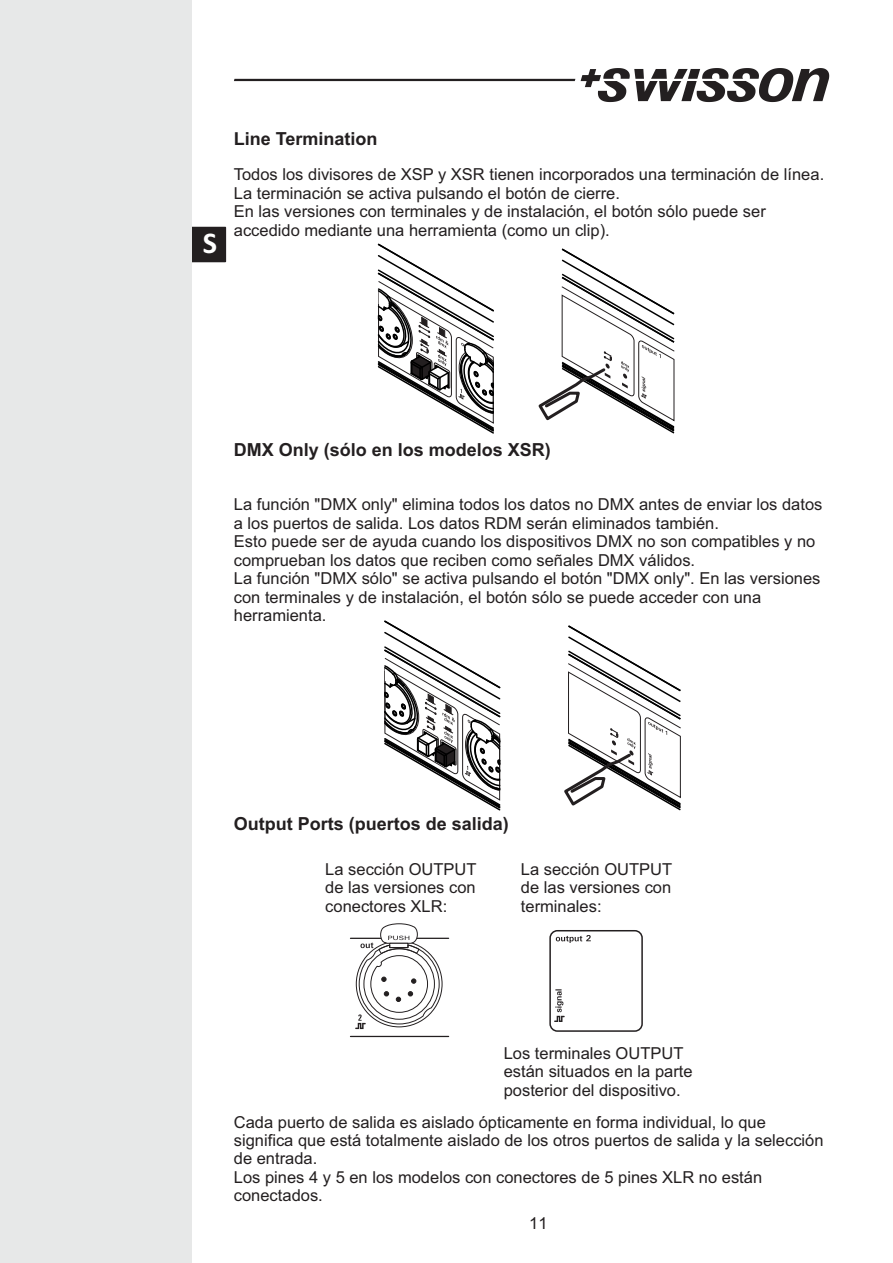
<style>
.page{position:relative;width:893px;height:1263px;background:#fff}
.page>*{position:absolute;margin:0;border:0;box-sizing:border-box;transform-origin:0 0}
.t1{font:700 30.3px "Calibri";color:#fff}
.t2{font:700 18px "Arial";color:#231f20}
.t3{font:16.5px/18.5px "Arial";color:#231f20}
</style>
<div class="page">
<svg style="left:191px;top:226px;width:36px;height:37px"></svg>
<svg style="left:581px;top:68px;width:248px;height:34px"></svg>
<svg style="left:234px;top:79px;width:341px;height:2px"></svg>
<svg style="left:384px;top:620px;width:117px;height:191px"></svg>
<svg style="left:564px;top:625px;width:117px;height:186px"></svg>
<div style="left:549px;top:930px;width:94px;height:102px;border:2px solid #231f20;border-radius:7px"></div>
<svg style="left:556px;top:935px;width:35px;height:8px"></svg>
<svg style="left:554px;top:989px;width:11px;height:33px"></svg>
<hr style="left:350px;top:938px;width:99px;height:1px;background:#231f20">
<svg style="left:355px;top:923px;width:85px;height:106px"></svg>
<hr style="left:350px;top:1036px;width:99px;height:1px;background:#231f20">
<svg style="left:377px;top:243px;width:117px;height:191px"></svg>
<svg style="left:538px;top:248px;width:137px;height:186px"></svg>
<div style="left:0;top:0;width:191px;height:1263px;background:#e7e8e8"></div>
<h1 class="t1" style="left:203px;top:231px;width:16px">S</h1>
<p class="t2" style="left:234px;top:132px;width:145px">Line Termination</p>
<p class="t3" style="left:234px;top:167px;width:592px">Todos los divisores de XSP y XSR tienen incorporados una terminación de línea.<br>La terminación se activa pulsando el botón de cierre.<br>En las versiones con terminales y de instalación, el botón sólo puede ser accedido mediante una herramienta (como un clip).</p>
<p class="t2" style="left:234px;top:443px;width:319px">DMX Only (sólo en los modelos XSR)</p>
<p class="t3" style="left:234px;top:497px;width:590px">La función "DMX only" elimina todos los datos no DMX antes de enviar los datos a los puertos de salida. Los datos RDM serán eliminados también.<br>Esto puede ser de ayuda cuando los dispositivos DMX no son compatibles y no comprueban los datos que reciben como señales DMX válidos.<br>La función "DMX sólo" se activa pulsando el botón "DMX only". En las versiones con terminales y de instalación, el botón sólo se puede acceder con una herramienta.</p>
<p class="t2" style="left:234px;top:816px;width:277px">Output Ports (puertos de salida)</p>
<p class="t3" style="left:325px;top:861px;width:153px;text-align:justify">La sección OUTPUT de las versiones con conectores XLR:</p>
<p class="t3" style="left:521px;top:861px;width:153px;text-align:justify">La sección OUTPUT de las versiones con terminales:</p>
<p class="t3" style="left:504px;top:1045px;width:190px">Los terminales OUTPUT están situados en la parte posterior del dispositivo.</p>
<p class="t3" style="left:234px;top:1114px;width:591px">Cada puerto de salida es aislado ópticamente en forma individual, lo que significa que está totalmente aislado de los otros puertos de salida y la selección de entrada.<br>Los pines 4 y 5 en los modelos con conectores de 5 pines XLR no están conectados.</p>
<p class="t3" style="left:529px;top:1215px;width:20px">11</p>
</div>
